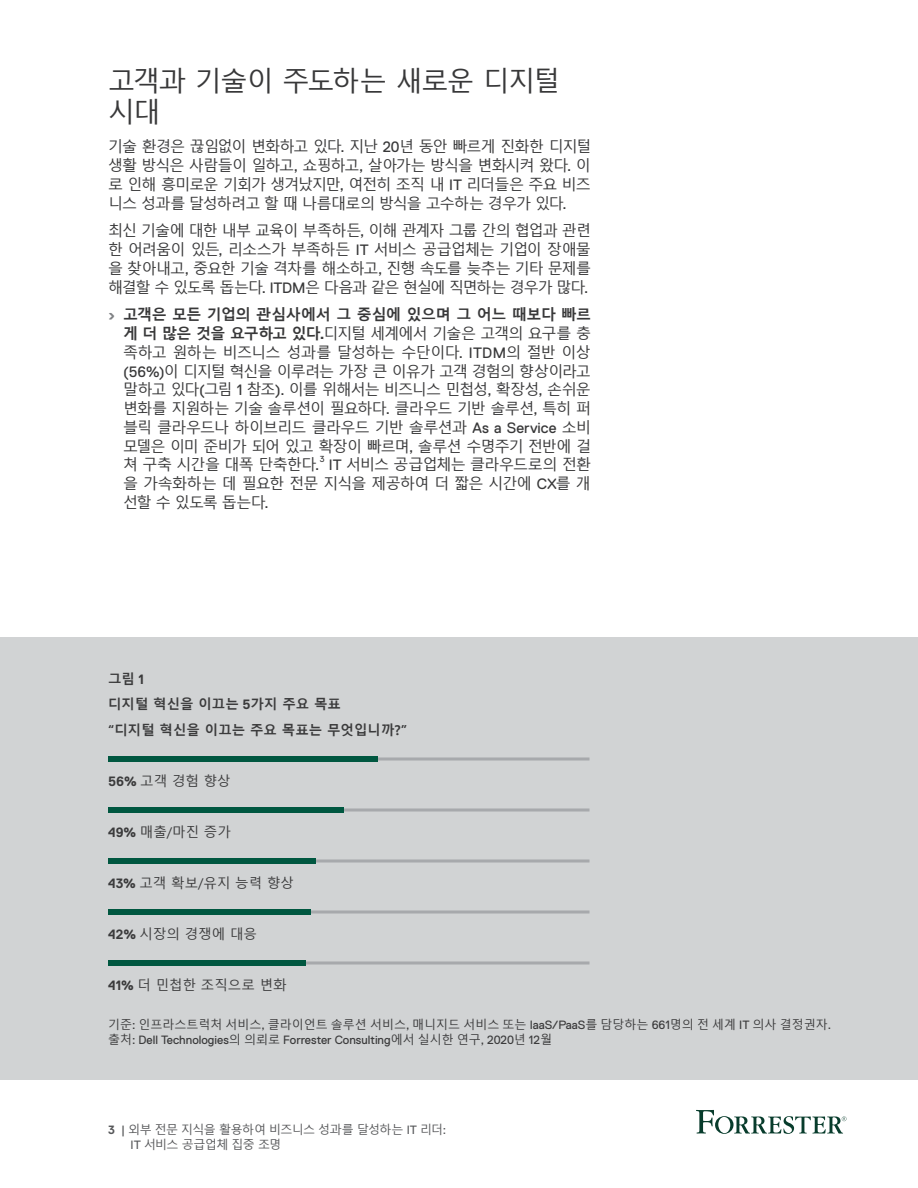
<style>
.page{position:relative;width:918px;height:1188px;background:#fff}
.page>*{position:absolute;margin:0;border:0;box-sizing:border-box;transform-origin:0 0}
.Heading_2{font:27px/31.5px "Malgun Gothic";letter-spacing:-.05em;color:#383839}
.BulletText{font:15px/18.8px "Malgun Gothic";letter-spacing:-.06em;color:#383839;text-align:justify}
.t1{font:13.5px "Malgun Gothic";color:#3b3b3c}
.t2{font:700 13.5px/25.5px "Malgun Gothic";color:#3b3b3c}
.t3{font:12px/15px "Malgun Gothic";color:#3b3b3c}
.t4{font:12px/15px "Malgun Gothic";letter-spacing:-.055em;color:#57585a}
.BulletText-2{font:8.7px "Dell Replica";color:#383839}
.s1{font-family:"Dell Replica"}
.s2{font-family:"Dell Replica";font-weight:700;color:#808285}
.s3{font-weight:700}
.s4{font-family:"Dell Replica";font-weight:700}
</style>
<div class="page">
<svg style="left:696px;top:1110px;width:150px;height:24px"></svg>
<div style="left:0;top:638px;width:918px;height:442px;background:#d1d3d4"></div>
<hr style="left:108px;top:758px;width:482px;height:2px;background:#a7a9ac">
<div style="left:108px;top:756px;width:270px;height:6px;background:#005740"></div>
<svg style="left:344px;top:808px;width:246px;height:4px"></svg>
<div style="left:108px;top:807px;width:236px;height:6px;background:#005740"></div>
<hr style="left:108px;top:860px;width:482px;height:2px;background:#a7a9ac">
<div style="left:108px;top:858px;width:207px;height:6px;background:#005740"></div>
<hr style="left:108px;top:910px;width:482px;height:4px;background:#b1b3b5">
<div style="left:108px;top:909px;width:202px;height:6px;background:#005740"></div>
<hr style="left:108px;top:962px;width:482px;height:2px;background:#a7a9ac">
<div style="left:108px;top:960px;width:197px;height:6px;background:#005740"></div>
<h3 class="Heading_2" style="left:108px;top:66px;width:453px">고객과 기술이 주도하는 새로운 디지털 시대</h3>
<p class="BulletText" style="left:108px;top:138px;width:485px">기술 환경은 끊임없이 변화하고 있다<span class="s1">.</span> 지난 <span class="s1">20</span>년 동안 빠르게 진화한 디지털 생활 방식은 사람들이 일하고<span class="s1">,</span> 쇼핑하고<span class="s1">,</span> 살아가는 방식을 변화시켜 왔다<span class="s1">.</span> 이 로 인해 흥미로운 기회가 생겨났지만<span class="s1">,</span> 여전히 조직 내 <span class="s1">IT</span> 리더들은 주요 비즈 니스 성과를 달성하려고 할 때 나름대로의 방식을 고수하는 경우가 있다<span class="s1">.</span></p>
<p class="BulletText" style="left:108px;top:222px;width:485px">최신 기술에 대한 내부 교육이 부족하든<span class="s1">,</span> 이해 관계자 그룹 간의 협업과 관련 한 어려움이 있든<span class="s1">,</span> 리소스가 부족하든 <span class="s1">IT</span> 서비스 공급업체는 기업이 장애물 을 찾아내고<span class="s1">,</span> 중요한 기술 격차를 해소하고<span class="s1">,</span> 진행 속도를 늦추는 기타 문제를 해결할 수 있도록 돕는다<span class="s1">. ITDM</span>은 다음과 같은 현실에 직면하는 경우가 많다<span class="s1">.</span></p>
<p class="BulletText" style="left:123px;top:306px;width:470px;text-indent:-15px"><span class="s2">›</span> <span class="s3">고객은 모든 기업의 관심사에서 그 중심에 있으며 그 어느 때보다 빠르 게 더 많은 것을 요구하고 있다</span><span class="s4">.</span>디지털 세계에서 기술은 고객의 요구를 충 족하고 원하는 비즈니스 성과를 달성하는 수단이다<span class="s1">. ITDM</span>의 절반 이상 <span class="s1">(56%)</span>이 디지털 혁신을 이루려는 가장 큰 이유가 고객 경험의 향상이라고 말하고 있다<span class="s1">(</span>그림 <span class="s1">1</span> 참조<span class="s1">).</span> 이를 위해서는 비즈니스 민첩성<span class="s1">,</span> 확장성<span class="s1">,</span> 손쉬운 변화를 지원하는 기술 솔루션이 필요하다<span class="s1">.</span> 클라우드 기반 솔루션<span class="s1">,</span> 특히 퍼 블릭 클라우드나 하이브리드 클라우드 기반 솔루션과 <span class="s1">As a Service</span> 소비 모델은 이미 준비가 되어 있고 확장이 빠르며<span class="s1">,</span> 솔루션 수명주기 전반에 걸 쳐 구축 시간을 대폭 단축한다<span class="s1">.</span></p>
<p class="BulletText-2" style="left:320px;top:454px;width:6px">3</p>
<p class="BulletText" style="left:123px;top:456px;width:470px;text-indent:206px"><span class="s1">IT</span> 서비스 공급업체는 클라우드로의 전환 을 가속화하는 데 필요한 전문 지식을 제공하여 더 짧은 시간에 <span class="s1">CX</span>를 개 선할 수 있도록 돕는다<span class="s1">.</span></p>
<p class="t2" style="left:108px;top:666px;width:235px">그림 <span class="s1">1<br></span>디지털 혁신을 이끄는 <span class="s1">5</span>가지 주요 목표</p>
<p class="t2" style="left:108px;top:717px;width:301px">“디지털 혁신을 이끄는 주요 목표는 무엇입니까?”</p>
<p class="t1" style="left:108px;top:773px;width:124px"><span class="s4">56%</span> 고객 경험 향상</p>
<p class="t1" style="left:108px;top:824px;width:124px"><span class="s4">49%</span> 매출/마진 증가</p>
<p class="t1" style="left:108px;top:875px;width:188px"><span class="s4">43%</span> 고객 확보/유지 능력 향상</p>
<p class="t1" style="left:108px;top:926px;width:151px"><span class="s4">42%</span> 시장의 경쟁에 대응</p>
<p class="t1" style="left:108px;top:977px;width:180px"><span class="s4">41%</span> 더 민첩한 조직으로 변화</p>
<p class="t3" style="left:108px;top:1018px;width:725px">기준<span class="s1">:</span> 인프라스트럭처 서비스<span class="s1">,</span> 클라이언트 솔루션 서비스<span class="s1">,</span> 매니지드 서비스 또는 <span class="s1">IaaS/PaaS</span>를 담당하는 <span class="s1">661</span>명의 전 세계 <span class="s1">IT</span> 의사 결정권자<span class="s1">. </span>출처<span class="s1">: Dell Technologies</span>의 의뢰로 <span class="s1">Forrester Consulting</span>에서 실시한 연구<span class="s1">, 2020</span>년 <span class="s1">12</span>월</p>
<p class="t4" style="left:130px;top:1122px;width:317px;text-indent:-22px"><span class="s4">3</span> <span class="s1">|</span> 외부 전문 지식을 활용하여 비즈니스 성과를 달성하는 <span class="s1">IT</span> 리더<span class="s1">:<br>IT</span> 서비스 공급업체 집중 조명</p>
</div>
